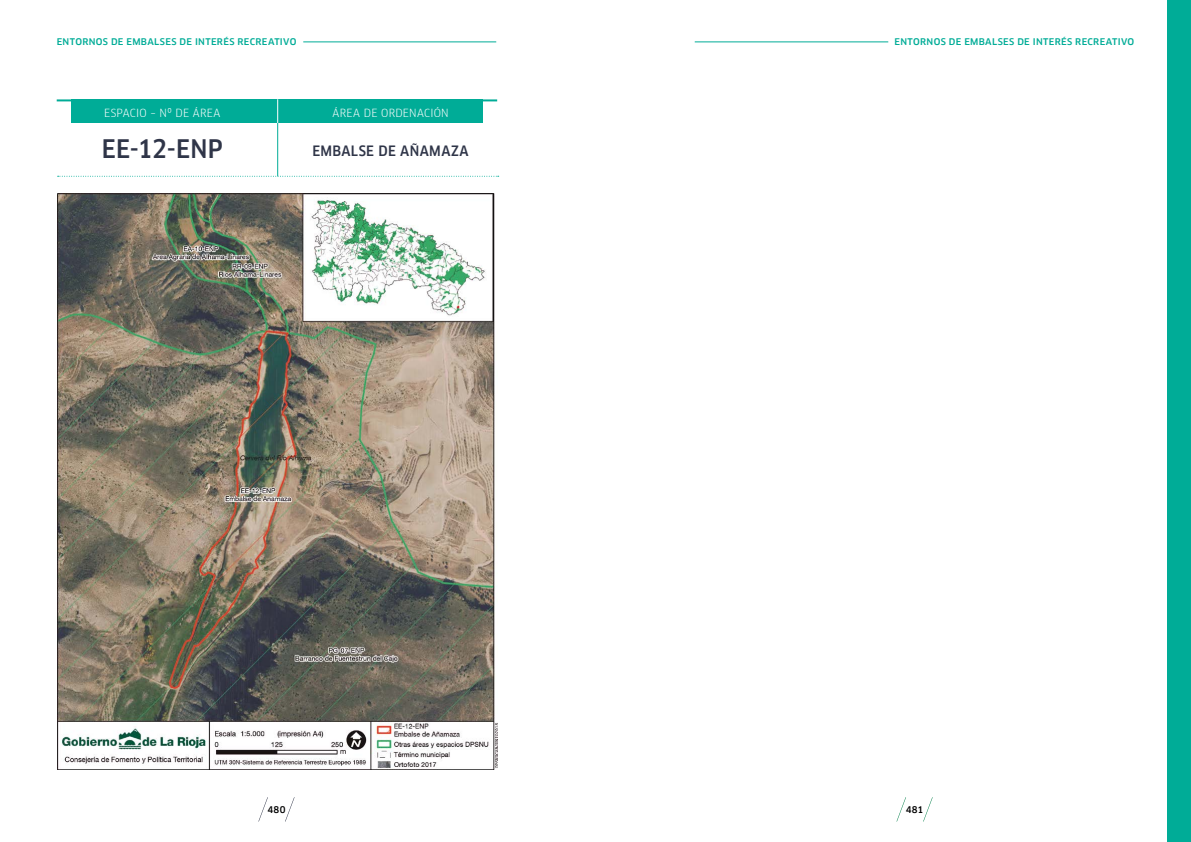
<style>
.page{position:relative;width:1191px;height:842px;background:#fff}
.page>*{position:absolute;margin:0;border:0;box-sizing:border-box;transform-origin:0 0}
.t1{font:500 25px "Clan Offc Pro Narr";letter-spacing:.01em;color:#2f3548}
.t2{font:500 14px "Clan Offc Pro Narr";letter-spacing:.03em;color:#2f3548}
.t3{font:11px "Clan Offc Pro Narr";letter-spacing:.02em;color:#fff}
.t4{font:500 9px "Clan Offc Pro";letter-spacing:.035em;color:#00ac97}
.t5{font:500 9px "Clan Offc Pro";letter-spacing:.04em;color:#000}
</style>
<div class="page">
<svg style="left:258px;top:797px;width:10px;height:24px"></svg>
<svg style="left:285px;top:798px;width:9px;height:23px"></svg>
<hr style="left:303px;top:42px;width:193px;height:1px;background:#00ac97">
<div style="left:72px;top:100px;width:411px;height:23px;background:#00ac97"></div>
<img style="left:58px;top:194px;width:439px;height:576px">
<svg style="left:58px;top:176px;width:441px;height:1px"></svg>
<hr style="left:277px;top:123px;width:1px;height:53px;background:#00ac97">
<hr style="left:57px;top:99px;width:440px;height:2px;background:#00ac97">
<svg style="left:277px;top:99px;width:1px;height:24px"></svg>
<svg style="left:896px;top:797px;width:10px;height:24px"></svg>
<svg style="left:923px;top:798px;width:9px;height:23px"></svg>
<div style="left:1167px;top:0;width:24px;height:842px;background:#00ac97"></div>
<hr style="left:694px;top:42px;width:194px;height:1px;background:#00ac97">
<p class="t4" style="left:57px;top:36px;width:241px">ENTORNOS DE EMBALSES DE INTERÉS RECREATIVO</p>
<p class="t4" style="left:894px;top:36px;width:241px">ENTORNOS DE EMBALSES DE INTERÉS RECREATIVO</p>
<p class="t3" style="left:104px;top:106px;width:118px">ESPACIO – Nº DE ÁREA</p>
<h1 class="t1" style="left:102px;top:134px;width:123px">EE-12-ENP</h1>
<p class="t3" style="left:332px;top:106px;width:118px">ÁREA DE ORDENACIÓN</p>
<h2 class="t2" style="left:312px;top:143px;width:158px">EMBALSE DE AÑAMAZA</h2>
<p class="t5" style="left:267px;top:804px;width:20px">480</p>
<p class="t5" style="left:905px;top:804px;width:19px">481</p>
</div>
